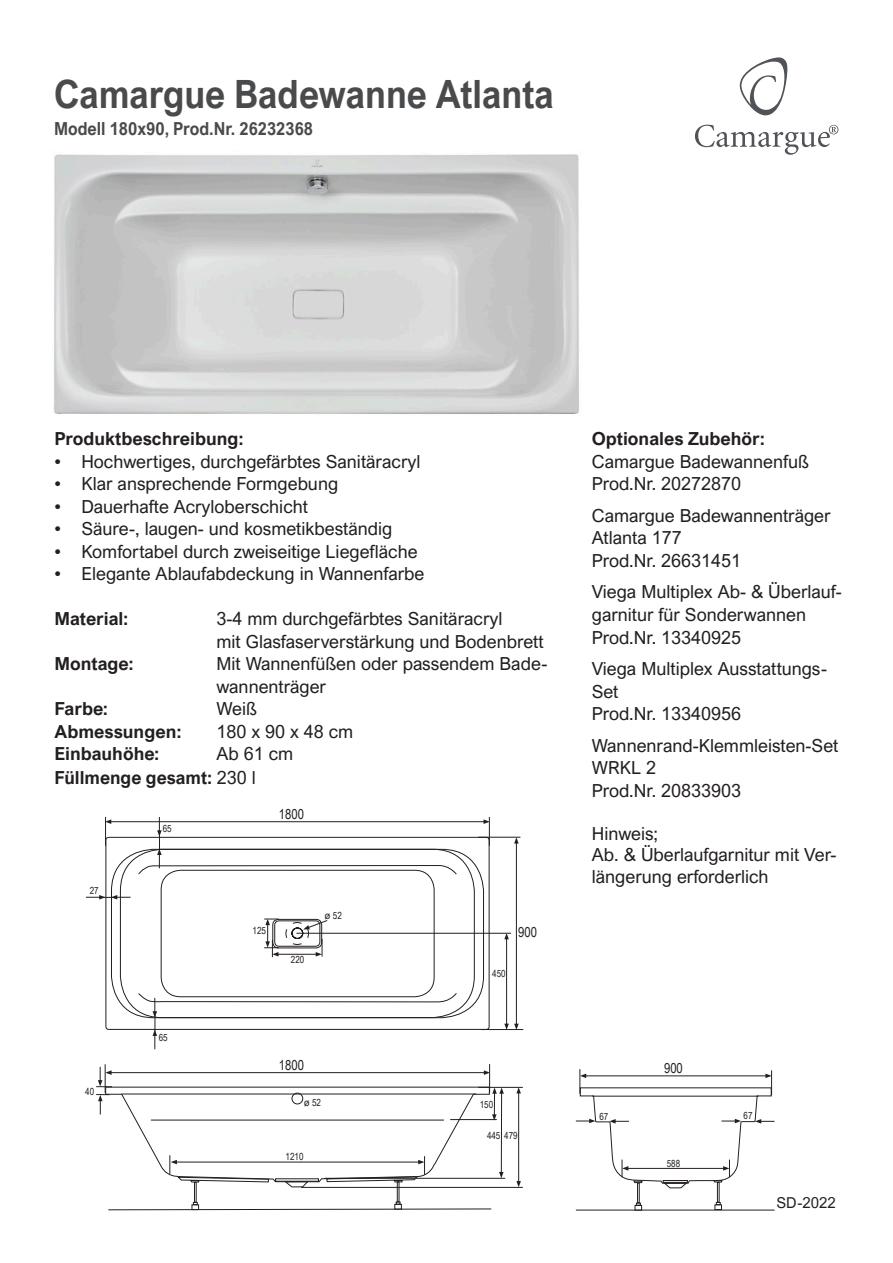
<style>
.page{position:relative;width:893px;height:1263px;background:#fff}
.page>*{position:absolute;margin:0;border:0;box-sizing:border-box;transform-origin:0 0}
.t1{font:700 39px "Arial Nova";color:#494a4b;scale:.9 1}
.t2{font:18px/22.5px "Arial Nova";color:#231f20}
.t3{font:700 18px/24px "Arial Nova";color:#231f20}
.t4{font:700 18px "Arial Nova";color:#494a4b;scale:.9 1}
.t5{font:15px "Arial Nova";color:#231f20}
.t6{font:13.8px "Arial Narrow";color:#231f20}
.t7{font:9.9px "Arial Narrow";color:#231f20}
.s1{font-weight:400}
.s2{font-family:"Arial"}
</style>
<div class="page">
<svg style="left:695px;top:125px;width:143px;height:30px"></svg>
<svg style="left:740px;top:57px;width:48px;height:58px"></svg>
<div style="left:272px;top:919px;width:50px;height:29px;border:1px solid #231f20;border-radius:6px"></div>
<div style="left:274px;top:920px;width:46px;height:26px;border:1px solid #231f20;border-radius:4px"></div>
<hr style="left:110px;top:821px;width:375px;height:1px;background:#231f20">
<svg style="left:484px;top:817px;width:6px;height:29px"></svg>
<hr style="left:481px;top:1029px;width:42px;height:1px;background:#231f20">
<hr style="left:478px;top:837px;width:42px;height:1px;background:#231f20">
<hr style="left:506px;top:938px;width:1px;height:87px;background:#231f20">
<svg style="left:504px;top:934px;width:5px;height:5px"></svg>
<hr style="left:516px;top:842px;width:1px;height:183px;background:#231f20">
<svg style="left:514px;top:837px;width:5px;height:6px"></svg>
<svg style="left:504px;top:1024px;width:15px;height:5px"></svg>
<svg style="left:105px;top:817px;width:6px;height:29px"></svg>
<hr style="left:296px;top:933px;width:215px;height:1px;background:#231f20">
<svg style="left:137px;top:992px;width:321px;height:57px"></svg>
<svg style="left:137px;top:817px;width:321px;height:58px"></svg>
<hr style="left:277px;top:954px;width:40px;height:1px;background:#231f20">
<svg style="left:264px;top:919px;width:15px;height:38px"></svg>
<svg style="left:86px;top:895px;width:45px;height:4px"></svg>
<svg style="left:285px;top:920px;width:43px;height:36px"></svg>
<hr style="left:518px;top:1092px;width:1px;height:90px;background:#231f20">
<svg style="left:516px;top:1088px;width:5px;height:5px"></svg>
<svg style="left:516px;top:1181px;width:5px;height:6px"></svg>
<hr style="left:478px;top:1087px;width:45px;height:1px;background:#231f20">
<hr style="left:325px;top:1178px;width:180px;height:1px;background:#231f20">
<hr style="left:301px;top:1187px;width:222px;height:1px;background:#231f20">
<div style="left:194px;top:1182px;width:3px;height:21px;border:1px solid #231f20"></div>
<div style="left:397px;top:1181px;width:2px;height:21px;border:1px solid #231f20"></div>
<svg style="left:96px;top:1064px;width:408px;height:124px"></svg>
<svg style="left:108px;top:1201px;width:384px;height:10px"></svg>
<hr style="left:576px;top:1209px;width:199px;height:1px;background:#231f20">
<div style="left:637px;top:1182px;width:3px;height:21px;border:1px solid #231f20"></div>
<svg style="left:636px;top:1202px;width:5px;height:3px"></svg>
<div style="left:634px;top:1205px;width:8px;height:6px;border:1px solid #231f20"></div>
<div style="left:717px;top:1182px;width:3px;height:21px;border:1px solid #231f20"></div>
<div style="left:714px;top:1204px;width:8px;height:6px;border:1px solid #231f20"></div>
<svg style="left:576px;top:1069px;width:199px;height:120px"></svg>
<img style="left:54px;top:154px;width:525px;height:260px">
<h1 class="t1" style="left:54px;top:72px;width:557px">Camargue Badewanne Atlanta</h1>
<p class="t4" style="left:54px;top:119px;width:289px">Modell 180x90, Prod.Nr. 26232368</p>
<p class="t3" style="left:54px;top:427px;width:191px">Produktbeschreibung:</p>
<p class="t2" style="left:54px;top:450px;width:368px">• Hochwertiges, durchgefärbtes Sanitäracryl</p>
<p class="t2" style="left:54px;top:472px;width:285px">• Klar ansprechende Formgebung</p>
<p class="t2" style="left:54px;top:495px;width:255px">• Dauerhafte Acryloberschicht</p>
<p class="t2" style="left:54px;top:517px;width:340px">• Säure-, laugen- und kosmetikbeständig</p>
<p class="t2" style="left:54px;top:540px;width:365px">• Komfortabel durch zweiseitige Liegefläche</p>
<p class="t2" style="left:54px;top:562px;width:372px">• Elegante Ablaufabdeckung in Wannenfarbe</p>
<p class="t3" style="left:54px;top:607px;width:76px">Material:</p>
<p class="t2" style="left:216px;top:607px;width:329px">3-4 mm durchgefärbtes Sanitäracryl<br>mit Glasfaserverstärkung und Bodenbrett</p>
<p class="t3" style="left:54px;top:652px;width:81px">Montage:</p>
<p class="t2" style="left:216px;top:652px;width:333px">Mit Wannenfüßen oder passendem Bade&shy;wannenträger</p>
<p class="t3" style="left:54px;top:697px;width:55px">Farbe:</p>
<p class="t2" style="left:216px;top:697px;width:42px">Weiß</p>
<p class="t3" style="left:54px;top:719px;width:129px">Abmessungen:</p>
<p class="t2" style="left:216px;top:720px;width:138px">180 x 90 x 48 cm</p>
<p class="t3" style="left:54px;top:742px;width:107px">Einbauhöhe:</p>
<p class="t3" style="left:54px;top:742px;width:240px;text-indent:162px"><span class="s1">Ab 61 cm<br></span>Füllmenge gesamt: <span class="s1">230 l</span></p>
<p class="t7" style="left:90px;top:883px;width:10px">27</p>
<p class="t7" style="left:85px;top:1084px;width:10px">40</p>
<p class="t7" style="left:163px;top:821px;width:10px">65</p>
<p class="t7" style="left:159px;top:1030px;width:10px">65</p>
<p class="t6" style="left:279px;top:804px;width:27px">1800</p>
<p class="t7" style="left:253px;top:923px;width:15px">125</p>
<p class="t7" style="left:291px;top:952px;width:15px">220</p>
<p class="t7" style="left:325px;top:908px;width:19px"><span class="s2">ø</span> 52</p>
<p class="t7" style="left:492px;top:967px;width:15px">450</p>
<p class="t6" style="left:518px;top:922px;width:20px">900</p>
<p class="t6" style="left:279px;top:1055px;width:27px">1800</p>
<p class="t7" style="left:304px;top:1095px;width:19px"><span class="s2">ø</span> 52</p>
<p class="t7" style="left:480px;top:1097px;width:15px">150</p>
<p class="t7" style="left:487px;top:1128px;width:32px">445 479</p>
<p class="t7" style="left:286px;top:1150px;width:19px">1210</p>
<p class="t3" style="left:592px;top:427px;width:175px">Optionales Zubehör:</p>
<p class="t2" style="left:592px;top:450px;width:219px">Camargue Badewannenfuß<br>Prod.Nr. 20272870</p>
<p class="t2" style="left:592px;top:504px;width:240px">Camargue Badewannenträger<br>Atlanta 177<br>Prod.Nr. 26631451</p>
<p class="t2" style="left:592px;top:581px;width:251px">Viega Multiplex Ab- &amp; Überlauf&shy;garnitur für Sonderwannen<br>Prod.Nr. 13340925</p>
<p class="t2" style="left:592px;top:657px;width:237px">Viega Multiplex Ausstattungs-<br>Set<br>Prod.Nr. 13340956</p>
<p class="t2" style="left:592px;top:734px;width:248px">Wannenrand-Klemmleisten-Set<br>WRKL 2<br>Prod.Nr. 20833903</p>
<p class="t2" style="left:592px;top:822px;width:246px;line-height:21.6px">Hinweis;<br>Ab. &amp; Überlaufgarnitur mit Ver&shy;längerung erforderlich</p>
<p class="t6" style="left:664px;top:1058px;width:20px">900</p>
<p class="t7" style="left:599px;top:1109px;width:10px">67</p>
<p class="t7" style="left:744px;top:1108px;width:10px">67</p>
<p class="t7" style="left:667px;top:1156px;width:15px">588</p>
<p class="t5" style="left:776px;top:1194px;width:61px">SD-2022</p>
</div>
